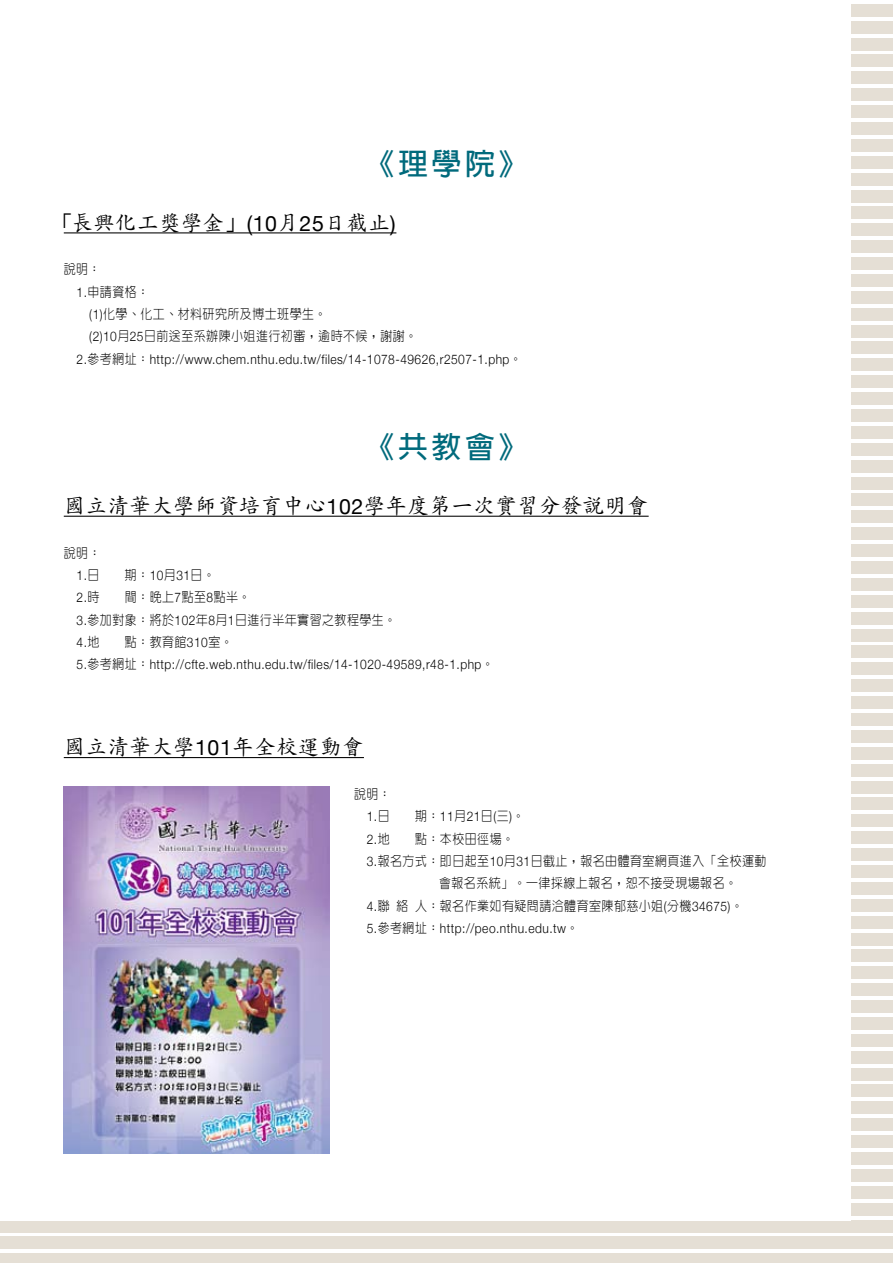
<style>
.page{position:relative;width:893px;height:1263px;background:#fff}
.page>*{position:absolute;margin:0;border:0;box-sizing:border-box;transform-origin:0 0}
.t1{font:700 29.7px "AR New Hei B5";letter-spacing:.125em;color:#006a7c}
.t2{font:500 21.3px "AR Kai B5";letter-spacing:.03em;color:#000}
.t3{font:300 13.35px/22.4px "AR New Hei B5";letter-spacing:.04em;color:#000;scale:.9 1}
.t4{font:300 13.35px "Helvetica Neue";letter-spacing:.04em;color:#000;scale:.9 1}
.s1{font-weight:700}
.s2{font-family:"Helvetica Neue";font-weight:400}
.s3{font-family:"Helvetica Neue"}
.s4{font-family:"AR New Hei B5"}
</style>
<div class="page">
<div style="left:0;top:105px;width:893px;height:13px;background:#e5dfd5"></div>
<div style="left:0;top:122px;width:893px;height:13px;background:#e5dfd5"></div>
<div style="left:0;top:139px;width:893px;height:12px;background:#e5dfd5"></div>
<div style="left:0;top:156px;width:893px;height:12px;background:#e5dfd5"></div>
<div style="left:0;top:173px;width:893px;height:12px;background:#e5dfd5"></div>
<div style="left:0;top:190px;width:893px;height:12px;background:#e5dfd5"></div>
<div style="left:0;top:207px;width:893px;height:12px;background:#e5dfd5"></div>
<div style="left:0;top:224px;width:893px;height:12px;background:#e5dfd5"></div>
<div style="left:0;top:89px;width:893px;height:12px;background:#e5dfd5"></div>
<div style="left:0;top:72px;width:893px;height:12px;background:#e5dfd5"></div>
<div style="left:0;top:55px;width:893px;height:12px;background:#e5dfd5"></div>
<div style="left:0;top:38px;width:893px;height:12px;background:#e5dfd5"></div>
<div style="left:0;top:21px;width:893px;height:12px;background:#e5dfd5"></div>
<div style="left:0;top:4px;width:893px;height:12px;background:#e5dfd5"></div>
<div style="left:0;top:241px;width:893px;height:12px;background:#e5dfd5"></div>
<div style="left:0;top:409px;width:893px;height:13px;background:#e5dfd5"></div>
<div style="left:0;top:426px;width:893px;height:12px;background:#e5dfd5"></div>
<div style="left:0;top:443px;width:893px;height:12px;background:#e5dfd5"></div>
<div style="left:0;top:460px;width:893px;height:12px;background:#e5dfd5"></div>
<div style="left:0;top:477px;width:893px;height:12px;background:#e5dfd5"></div>
<div style="left:0;top:494px;width:893px;height:12px;background:#e5dfd5"></div>
<div style="left:0;top:511px;width:893px;height:12px;background:#e5dfd5"></div>
<div style="left:0;top:528px;width:893px;height:12px;background:#e5dfd5"></div>
<div style="left:0;top:392px;width:893px;height:13px;background:#e5dfd5"></div>
<div style="left:0;top:376px;width:893px;height:12px;background:#e5dfd5"></div>
<div style="left:0;top:359px;width:893px;height:12px;background:#e5dfd5"></div>
<div style="left:0;top:342px;width:893px;height:12px;background:#e5dfd5"></div>
<div style="left:0;top:325px;width:893px;height:12px;background:#e5dfd5"></div>
<div style="left:0;top:308px;width:893px;height:12px;background:#e5dfd5"></div>
<div style="left:0;top:291px;width:893px;height:12px;background:#e5dfd5"></div>
<div style="left:0;top:274px;width:893px;height:13px;background:#e5dfd5"></div>
<div style="left:0;top:257px;width:893px;height:13px;background:#e5dfd5"></div>
<div style="left:0;top:1220px;width:893px;height:12px;background:#e5dfd5"></div>
<div style="left:0;top:1237px;width:893px;height:12px;background:#e5dfd5"></div>
<div style="left:0;top:1254px;width:893px;height:9px;background:#e5dfd5"></div>
<div style="left:0;top:916px;width:893px;height:12px;background:#e5dfd5"></div>
<div style="left:0;top:1085px;width:893px;height:12px;background:#e5dfd5"></div>
<div style="left:0;top:1102px;width:893px;height:12px;background:#e5dfd5"></div>
<div style="left:0;top:1118px;width:893px;height:13px;background:#e5dfd5"></div>
<div style="left:0;top:1135px;width:893px;height:13px;background:#e5dfd5"></div>
<div style="left:0;top:1152px;width:893px;height:13px;background:#e5dfd5"></div>
<div style="left:0;top:1169px;width:893px;height:12px;background:#e5dfd5"></div>
<div style="left:0;top:1186px;width:893px;height:12px;background:#e5dfd5"></div>
<div style="left:0;top:1203px;width:893px;height:12px;background:#e5dfd5"></div>
<div style="left:0;top:1068px;width:893px;height:12px;background:#e5dfd5"></div>
<div style="left:0;top:1051px;width:893px;height:12px;background:#e5dfd5"></div>
<div style="left:0;top:1034px;width:893px;height:12px;background:#e5dfd5"></div>
<div style="left:0;top:1017px;width:893px;height:12px;background:#e5dfd5"></div>
<div style="left:0;top:1000px;width:893px;height:13px;background:#e5dfd5"></div>
<div style="left:0;top:983px;width:893px;height:13px;background:#e5dfd5"></div>
<div style="left:0;top:967px;width:893px;height:12px;background:#e5dfd5"></div>
<div style="left:0;top:950px;width:893px;height:12px;background:#e5dfd5"></div>
<div style="left:0;top:933px;width:893px;height:12px;background:#e5dfd5"></div>
<div style="left:0;top:848px;width:893px;height:13px;background:#e5dfd5"></div>
<div style="left:0;top:865px;width:893px;height:12px;background:#e5dfd5"></div>
<div style="left:0;top:882px;width:893px;height:12px;background:#e5dfd5"></div>
<div style="left:0;top:899px;width:893px;height:12px;background:#e5dfd5"></div>
<div style="left:0;top:544px;width:893px;height:13px;background:#e5dfd5"></div>
<div style="left:0;top:713px;width:893px;height:13px;background:#e5dfd5"></div>
<div style="left:0;top:730px;width:893px;height:12px;background:#e5dfd5"></div>
<div style="left:0;top:747px;width:893px;height:12px;background:#e5dfd5"></div>
<div style="left:0;top:764px;width:893px;height:12px;background:#e5dfd5"></div>
<div style="left:0;top:781px;width:893px;height:12px;background:#e5dfd5"></div>
<div style="left:0;top:798px;width:893px;height:12px;background:#e5dfd5"></div>
<div style="left:0;top:815px;width:893px;height:12px;background:#e5dfd5"></div>
<div style="left:0;top:831px;width:893px;height:13px;background:#e5dfd5"></div>
<div style="left:0;top:696px;width:893px;height:13px;background:#e5dfd5"></div>
<div style="left:0;top:679px;width:893px;height:13px;background:#e5dfd5"></div>
<div style="left:0;top:663px;width:893px;height:12px;background:#e5dfd5"></div>
<div style="left:0;top:646px;width:893px;height:12px;background:#e5dfd5"></div>
<div style="left:0;top:629px;width:893px;height:12px;background:#e5dfd5"></div>
<div style="left:0;top:612px;width:893px;height:12px;background:#e5dfd5"></div>
<div style="left:0;top:595px;width:893px;height:12px;background:#e5dfd5"></div>
<div style="left:0;top:578px;width:893px;height:12px;background:#e5dfd5"></div>
<div style="left:0;top:561px;width:893px;height:13px;background:#e5dfd5"></div>
<div style="left:0;top:0;width:850px;height:1220px;background:#fff"></div>
<hr style="left:64px;top:232px;width:332px;height:1px;background:#000">
<hr style="left:64px;top:516px;width:585px;height:1px;background:#000">
<hr style="left:64px;top:757px;width:300px;height:1px;background:#000">
<img style="left:64px;top:787px;width:266px;height:367px">
<h1 class="t1" style="left:365px;top:149px;width:165px">《理學院》</h1>
<h2 class="t2" style="left:51px;top:212px;width:346px"><span class="s1">「</span>長興化工獎學金<span class="s1">」</span><span class="s2">(10</span>月<span class="s2">25</span>日截止<span class="s2">)</span></h2>
<p class="t3" style="left:64px;top:258px;width:42px">說明：</p>
<p class="t3" style="left:77px;top:280px;width:82px"><span class="s3">1.</span>申請資格：</p>
<p class="t3" style="left:89px;top:303px;width:265px"><span class="s3">(1)</span>化學、化工、材料研究所及博士班學生。</p>
<p class="t3" style="left:89px;top:325px;width:366px"><span class="s3">(2)10</span>月<span class="s3">25</span>日前送至系辦陳小姐進行初審，逾時不候，謝謝。</p>
<p class="t4" style="left:77px;top:348px;width:496px">2.<span class="s4">參考網址：</span>http://www.chem.nthu.edu.tw/files/14-1078-49626,r2507-1.php<span class="s4">。</span></p>
<h1 class="t1" style="left:365px;top:432px;width:165px">《共教會》</h1>
<h2 class="t2" style="left:64px;top:495px;width:586px">國立清華大學師資培育中心<span class="s2">102</span>學年度第一次實習分發說明會</h2>
<p class="t3" style="left:64px;top:541px;width:42px">說明：</p>
<p class="t4" style="left:77px;top:564px;width:27px">1.<span class="s4">日</span></p>
<p class="t3" style="left:125px;top:564px;width:102px">期：<span class="s3">10</span>月<span class="s3">31</span>日。</p>
<p class="t4" style="left:77px;top:587px;width:27px">2.<span class="s4">時</span></p>
<p class="t3" style="left:77px;top:586px;width:357px;text-indent:48px">間：晚上<span class="s3">7</span>點至<span class="s3">8</span>點半。<br><span class="s3">3.</span>參加對象：將於<span class="s3">102</span>年<span class="s3">8</span>月<span class="s3">1</span>日進行半年實習之教程學生。</p>
<p class="t4" style="left:77px;top:631px;width:27px">4.<span class="s4">地</span></p>
<p class="t3" style="left:125px;top:631px;width:121px">點：教育館<span class="s3">310</span>室。</p>
<p class="t4" style="left:77px;top:654px;width:465px">5.<span class="s4">參考網址：</span>http://cfte.web.nthu.edu.tw/files/14-1020-49589,r48-1.php<span class="s4">。</span></p>
<h2 class="t2" style="left:64px;top:737px;width:301px">國立清華大學<span class="s2">101</span>年全校運動會</h2>
<p class="t3" style="left:354px;top:783px;width:42px">說明：</p>
<p class="t4" style="left:367px;top:806px;width:27px">1.<span class="s4">日</span></p>
<p class="t3" style="left:415px;top:805px;width:123px">期：<span class="s3">11</span>月<span class="s3">21</span>日<span class="s3">(</span>三<span class="s3">)</span>。</p>
<p class="t4" style="left:367px;top:828px;width:27px">2.<span class="s4">地</span></p>
<p class="t3" style="left:415px;top:827px;width:112px">點：本校田徑場。</p>
<p class="t3" style="left:367px;top:850px;width:446px"><span class="s3">3.</span>報名方式：即日起至<span class="s3">10</span>月<span class="s3">31</span>日截止，報名由體育室網頁進入「全校運動</p>
<p class="t3" style="left:439px;top:872px;width:333px">會報名系統」。一律採線上報名，恕不接受現場報名。</p>
<p class="t3" style="left:367px;top:894px;width:419px"><span class="s3">4.</span>聯絡人：報名作業如有疑問請洽體育室陳郁慈小姐<span class="s3">(</span>分機<span class="s3">34675)</span>。</p>
<p class="t4" style="left:367px;top:917px;width:237px">5.<span class="s4">參考網址：</span>http://peo.nthu.edu.tw<span class="s4">。</span></p>
</div>
